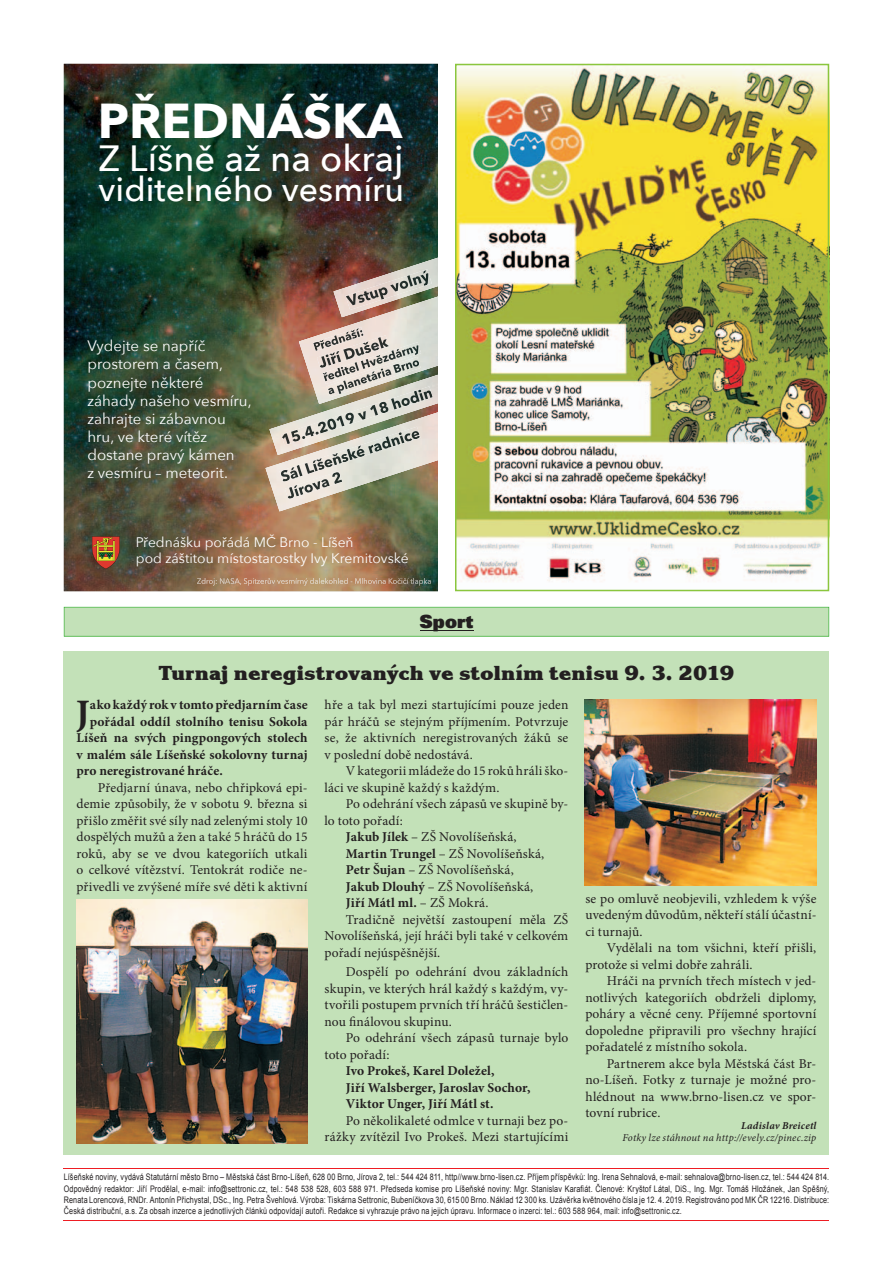
<style>
.page{position:relative;width:893px;height:1263px;background:#fff}
.page>*{position:absolute;margin:0;border:0;box-sizing:border-box;transform-origin:0 0}
.t1{font:700 48.9px "Avenir Next";color:#fff}
.t2{font:700 38.85px "Minion Pro";color:#231f20}
.t3{font:500 36.45px "Avenir Next";color:#fff}
.t4{font:500 33.9px "Avenir Next";color:#fff}
.t5{font:800 21px "Korinna Itc TEE";color:#231f20}
.t6{font:800 19.5px "Unitus DEE";letter-spacing:.01em;color:#231f20}
.t7{font:15.15px/18.1px "Avenir Next";color:#fff}
.t8{font:13.8px/16.6px "Avenir Next";color:#fff}
.t9{font:13.5px/16.5px "Minion Pro";letter-spacing:.01em;color:#231f20;text-align:justify}
.t10{font:700 13.5px/16.5px "Minion Pro";letter-spacing:.01em;color:#231f20}
.t11{font:italic 10.5px "Minion Pro";letter-spacing:.015em;color:#231f20}
.t12{font:italic 700 10.5px "Minion Pro";letter-spacing:.025em;color:#231f20}
.t13{font:9px/11.2px "Arial";letter-spacing:.02em;color:#231f20;text-align:justify;scale:.8 1}
.s1{font-weight:700}
.s2{font-weight:400}
</style>
<div class="page">
<div style="left:64px;top:651px;width:765px;height:504px;background:#c3e1b8"></div>
<hr style="left:64px;top:1220px;width:765px;height:1px;background:#ee1d23">
<hr style="left:64px;top:1168px;width:765px;height:1px;background:#ee1d23">
<svg style="left:64px;top:607px;width:765px;height:30px;background:#bcdeb2"></svg>
<img style="left:77px;top:899px;width:231px;height:245px">
<img style="left:584px;top:699px;width:232px;height:186px">
<img style="left:455px;top:64px;width:374px;height:527px">
<img style="left:64px;top:64px;width:374px;height:527px">
<img style="left:333px;top:258px;width:105px;height:38px">
<img style="left:346px;top:269px;width:86px;height:27px">
<img style="left:269px;top:375px;width:169px;height:37px">
<img style="left:281px;top:386px;width:152px;height:26px">
<img style="left:265px;top:412px;width:173px;height:99px">
<img style="left:279px;top:427px;width:141px;height:55px">
<img style="left:285px;top:471px;width:57px;height:28px">
<img style="left:299px;top:296px;width:139px;height:108px">
<img style="left:313px;top:327px;width:51px;height:24px">
<img style="left:317px;top:335px;width:72px;height:34px">
<img style="left:322px;top:342px;width:99px;height:42px">
<img style="left:327px;top:357px;width:94px;height:40px">
<svg style="left:92px;top:536px;width:28px;height:33px"></svg>
<img style="left:197px;top:578px;width:234px;height:7px">
<h1 class="t1" style="left:98px;top:78px;width:306px">PŘEDNÁŠKA</h1>
<h3 class="t3" style="left:99px;top:127px;width:306px">Z Líšně až na okraj</h3>
<h3 class="t4" style="left:99px;top:161px;width:307px">viditelného vesmíru</h3>
<p class="t7" style="left:87px;top:336px;width:166px">Vydejte se napříč prostorem a časem, poznejte některé záhady našeho vesmíru, zahrajte si zábavnou hru, ve které vítěz dostane pravý kámen<br>z vesmíru – meteorit.</p>
<p class="t8" style="left:136px;top:533px;width:274px">Přednášku pořádá MČ Brno - Líšeň<br>pod záštitou místostarostky Ivy Kremitovské</p>
<h3 class="t6" style="left:420px;top:610px;width:55px">Sport</h3>
<h3 class="t5" style="left:159px;top:661px;width:577px">Turnaj neregistrovaných ve stolním tenisu 9. 3. 2019</h3>
<p class="t9" style="left:325px;top:697px;width:245px">hře a tak byl mezi startujícími pouze jeden pár hráčů se stejným příjmením. Potvrzuje se, že aktivních neregistrovaných žáků se v poslední době nedostává.</p>
<p class="t9" style="left:325px;top:763px;width:245px;text-indent:21px">V kategorii mládeže do 15 roků hráli ško&shy;láci ve skupině každý s každým.</p>
<p class="t9" style="left:346px;top:796px;width:224px">Po odehrání všech zápasů ve skupině by-</p>
<p class="t9" style="left:325px;top:812px;width:80px">lo toto pořadí:</p>
<p class="t9" style="left:346px;top:829px;width:172px"><span class="s1">Jakub Jílek</span> – ZŠ Novolíšeňská,</p>
<p class="t9" style="left:346px;top:845px;width:200px"><span class="s1">Martin Trungel</span> – ZŠ Novolíšeňská,</p>
<p class="t9" style="left:346px;top:862px;width:170px"><span class="s1">Petr Šujan</span> – ZŠ Novolíšeňská,</p>
<p class="t9" style="left:346px;top:878px;width:189px"><span class="s1">Jakub Dlouhý</span> – ZŠ Novolíšeňská,</p>
<p class="t10" style="left:346px;top:894px;width:144px">Jiří Mátl ml. <span class="s2">– ZŠ Mokrá.</span></p>
<p class="t9" style="left:346px;top:911px;width:224px">Tradičně největší zastoupení měla ZŠ</p>
<p class="t9" style="left:325px;top:928px;width:245px">Novolíšeňská, její hráči byli také v celkovém</p>
<p class="t9" style="left:325px;top:944px;width:117px">pořadí nejúspěšnější.</p>
<p class="t9" style="left:325px;top:964px;width:245px;text-indent:21px">Dospělí po odehrání dvou základních skupin, ve kterých hrál každý s každým, vy&shy;tvořili postupem prvních tří hráčů šestičlen&shy;nou finálovou skupinu.</p>
<p class="t9" style="left:325px;top:1029px;width:245px;text-indent:21px">Po odehrání všech zápasů turnaje bylo toto pořadí:</p>
<p class="t10" style="left:346px;top:1062px;width:186px">Ivo Prokeš, Karel Doležel,<br>Jiří Walsberger, Jaroslav Sochor,<br>Viktor Unger, Jiří Mátl st.</p>
<p class="t9" style="left:325px;top:1112px;width:245px;text-align:right">Po několikaleté odmlce v turnaji bez po&shy;rážky zvítězil Ivo Prokeš. Mezi startujícími</p>
<h2 class="t2" style="left:76px;top:686px;width:16px">J</h2>
<p class="t10" style="left:90px;top:696px;width:219px">ako každý rok v tomto předjarním čase</p>
<p class="t10" style="left:90px;top:713px;width:219px">pořádal oddíl stolního tenisu Sokola</p>
<p class="t10" style="left:77px;top:729px;width:232px">Líšeň na svých pingpongových stolech</p>
<p class="t10" style="left:77px;top:746px;width:232px">v malém sále Líšeňské sokolovny turnaj</p>
<p class="t10" style="left:77px;top:762px;width:148px">pro neregistrované hráče.</p>
<p class="t9" style="left:77px;top:779px;width:233px;text-indent:21px">Předjarní únava, nebo chřipková epi&shy;demie způsobily, že v sobotu 9. března si přišlo změřit své síly nad zelenými stoly 10 dospělých mužů a žen a také 5 hráčů do 15 roků, aby se ve dvou kategoriích utkali o celkové vítězství. Tentokrát rodiče ne&shy;přivedli ve zvýšené míře své děti k aktivní</p>
<p class="t9" style="left:585px;top:890px;width:233px">se po omluvě neobjevili, vzhledem k výše uvedeným důvodům, někteří stálí účastní&shy;ci turnajů.</p>
<p class="t9" style="left:585px;top:939px;width:232px;text-indent:21px">Vydělali na tom všichni, kteří přišli, protože si velmi dobře zahráli.</p>
<p class="t9" style="left:585px;top:972px;width:233px;text-indent:21px">Hráči na prvních třech místech v jed&shy;notlivých kategoriích obdrželi diplomy, poháry a věcné ceny. Příjemné sportovní dopoledne připravili pro všechny hrající pořadatelé z místního sokola.</p>
<p class="t9" style="left:585px;top:1055px;width:233px;text-indent:21px">Partnerem akce byla Městská část Br&shy;no-Líšeň. Fotky z turnaje je možné pro&shy;hlédnout na www.brno-lisen.cz ve spor&shy;tovní rubrice.</p>
<p class="t12" style="left:741px;top:1118px;width:77px">Ladislav Breicetl</p>
<p class="t11" style="left:622px;top:1130px;width:196px">Fotky lze stáhnout na http://evely.cz/pinec.zip</p>
<p class="t13" style="left:64px;top:1172px;width:958px">Líšeňské noviny, vydává Statutární město Brno – Městská část Brno-Líšeň, 628 00 Brno, Jírova 2, tel.: 544 424 811, http//www.brno-lisen.cz. Příjem příspěvků: Ing. Irena Sehnalová, e-mail: sehnalova@brno-lisen.cz, tel.: 544 424 814.<br>Odpovědný redaktor: Jiří Prodělal, e-mail: info@settronic.cz, tel.: 548 538 528, 603 588 971. Předseda komise pro Líšeňské noviny: Mgr. Stanislav Karafiát. Členové: Kryštof Látal, DiS., Ing. Mgr. Tomáš Hložánek, Jan Spěšný, Renata Lorencová, RNDr. Antonín Přichystal, DSc., Ing. Petra Švehlová. Výroba: Tiskárna Settronic, Bubeníčkova 30, 615 00 Brno. Náklad 12 300 ks. Uzávěrka květnového čísla je 12. 4. 2019. Registrováno pod MK ČR 12216. Distribuce:<br>Česká distribuční, a.s. Za obsah inzerce a jednotlivých článků odpovídají autoři. Redakce si vyhrazuje právo na jejich úpravu. Informace o inzerci: tel.: 603 588 964, mail: info@settronic.cz.</p>
</div>
